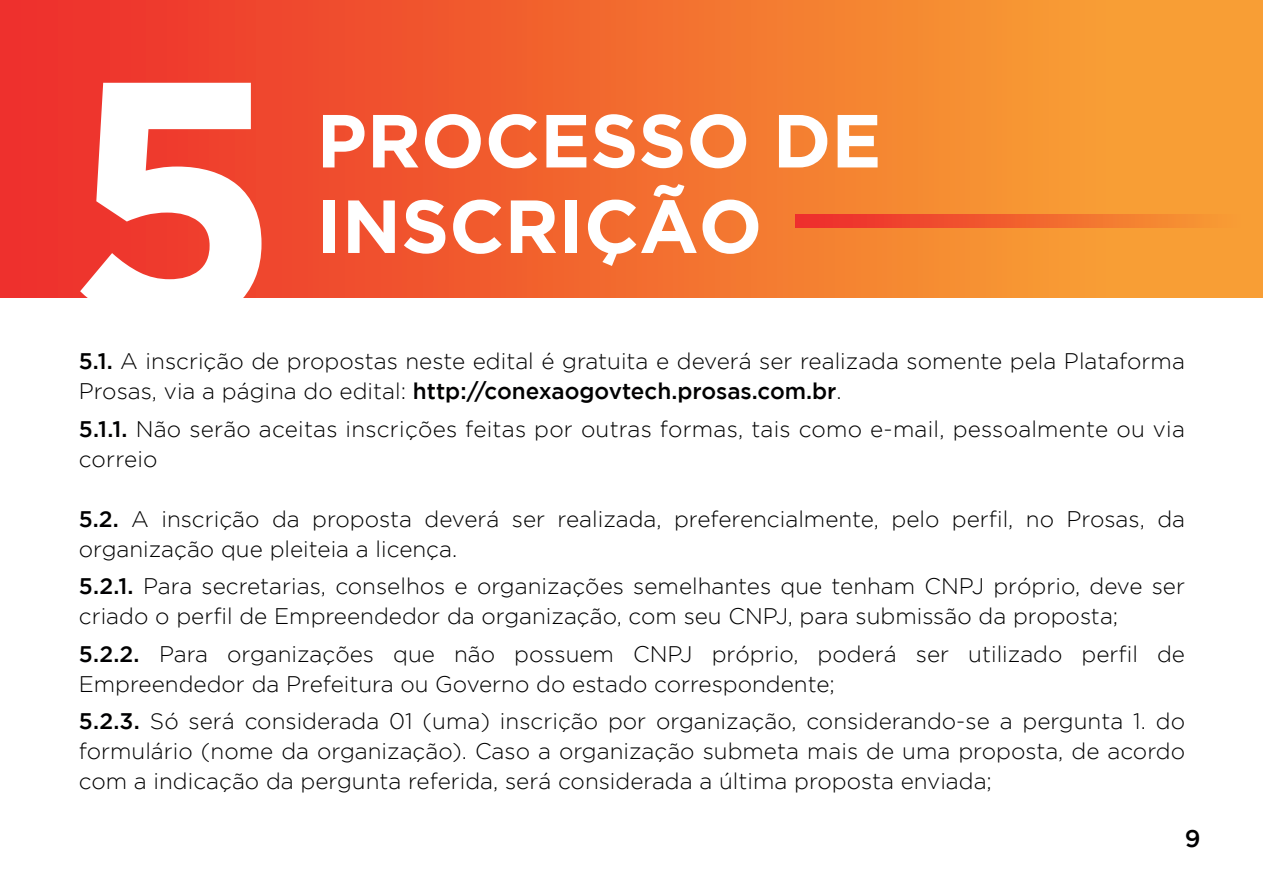
<style>
.page{position:relative;width:1263px;height:893px;background:#fff}
.page>*{position:absolute;margin:0;border:0;box-sizing:border-box;transform-origin:0 0}
.t1{font:700 343.5px "Gotham";color:#fff}
.t2{font:700 75px/85.5px "Gotham";color:#fff}
.t3{font:500 24px "Gotham";color:#000001}
.t4{font:300 22.5px/30px "Gotham";color:#000001}
.s1{font-weight:500}
</style>
<div class="page">
<div style="left:0;top:0;width:1263px;height:298px;background:linear-gradient(to right,#ed2c2b,#f9ab35)"></div>
<svg style="left:796px;top:214px;width:467px;height:13px;background:#f2652f"></svg>
<h1 class="t1" style="left:65px;top:3px;width:218px">5</h1>
<h2 class="t2" style="left:317px;top:96px;width:566px">PROCESSO DE<br>INSCRIÇÃO</h2>
<p class="t4" style="left:79px;top:346px;width:1107px"><span class="s1">5.1.</span> A inscrição de propostas neste edital é gratuita e deverá ser realizada somente pela Plataforma<br>Prosas, via a página do edital: <span class="s1">http://conexaogovtech.prosas.com.br</span>.</p>
<p class="t4" style="left:79px;top:414px;width:1107px"><span class="s1">5.1.1.</span> Não serão aceitas inscrições feitas por outras formas, tais como e-mail, pessoalmente ou via correio</p>
<p class="t4" style="left:79px;top:504px;width:1108px"><span class="s1">5.2.</span> A inscrição da proposta deverá ser realizada, preferencialmente, pelo perfil, no Prosas, da organização que pleiteia a licença.</p>
<p class="t4" style="left:79px;top:571px;width:1108px"><span class="s1">5.2.1.</span> Para secretarias, conselhos e organizações semelhantes que tenham CNPJ próprio, deve ser criado o perfil de Empreendedor da organização, com seu CNPJ, para submissão da proposta;</p>
<p class="t4" style="left:79px;top:639px;width:1108px"><span class="s1">5.2.2.</span> Para organizações que não possuem CNPJ próprio, poderá ser utilizado perfil de<br>Empreendedor da Prefeitura ou Governo do estado correspondente;</p>
<p class="t4" style="left:79px;top:706px;width:1108px;text-align:justify"><span class="s1">5.2.3.</span> Só será considerada 01 (uma) inscrição por organização, considerando-se a pergunta 1. do formulário (nome da organização). Caso a organização submeta mais de uma proposta, de acordo com a indicação da pergunta referida, será considerada a última proposta enviada;</p>
<p class="t3" style="left:1185px;top:825px;width:17px">9</p>
</div>
